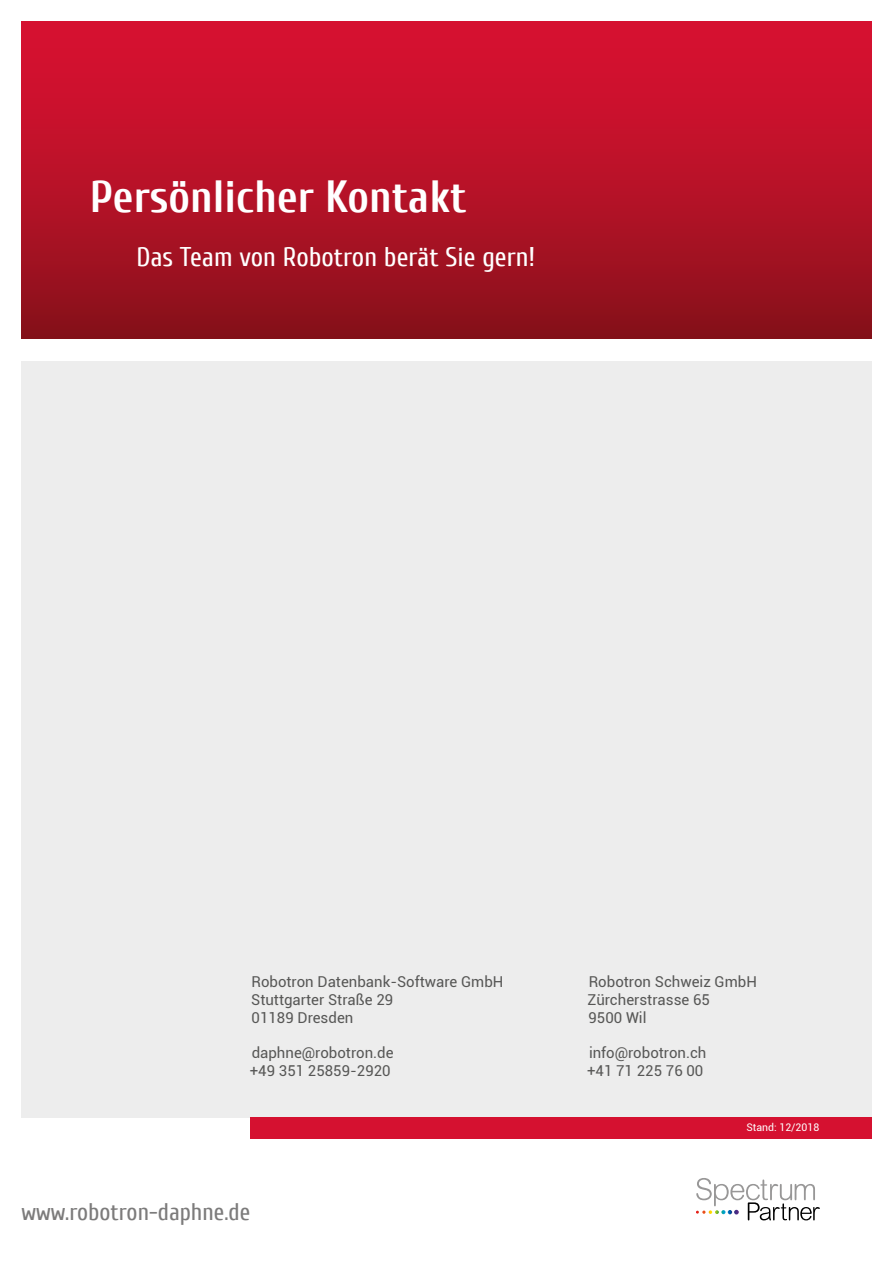
<style>
.page{position:relative;width:893px;height:1263px;background:#fff}
.page>*{position:absolute;margin:0;border:0;box-sizing:border-box;transform-origin:0 0}
.t1{font:700 45px "Cuprum";color:#fff}
.t2{font:27px "Cuprum";color:#fff}
.t3{font:24px "Cuprum";color:#7c7b7b}
.t4{font:15px/18px "Roboto";color:#575756}
.t5{font:10.5px "Roboto";color:#fff}
</style>
<div class="page">
<div style="left:21px;top:21px;width:851px;height:317px;background:linear-gradient(to bottom,#df1133,#8b111b)"></div>
<div style="left:21px;top:361px;width:851px;height:756px;background:#ededed"></div>
<div style="left:251px;top:1117px;width:621px;height:22px;background:#d51130"></div>
<svg style="left:696px;top:1178px;width:124px;height:42px"></svg>
<h1 class="t1" style="left:90px;top:172px;width:378px">Persönlicher Kontakt</h1>
<h2 class="t2" style="left:136px;top:242px;width:400px">Das Team von Robotron berät Sie gern!</h2>
<p class="t4" style="left:251px;top:972px;width:254px">Robotron Datenbank-Software GmbH<br>Stuttgarter Straße 29<br>01189 Dresden</p>
<p class="t4" style="left:250px;top:1043px;width:145px">daphne@robotron.de +49 351 25859-2920</p>
<h3 class="t3" style="left:21px;top:1199px;width:230px">www.robotron-daphne.de</h3>
<p class="t4" style="left:587px;top:972px;width:171px">Robotron Schweiz GmbH<br>Zürcherstrasse 65<br>9500 Wil</p>
<p class="t4" style="left:587px;top:1043px;width:121px">info@robotron.ch +41 71 225 76 00</p>
<p class="t5" style="left:746px;top:1120px;width:74px">Stand: 12/2018</p>
</div>
